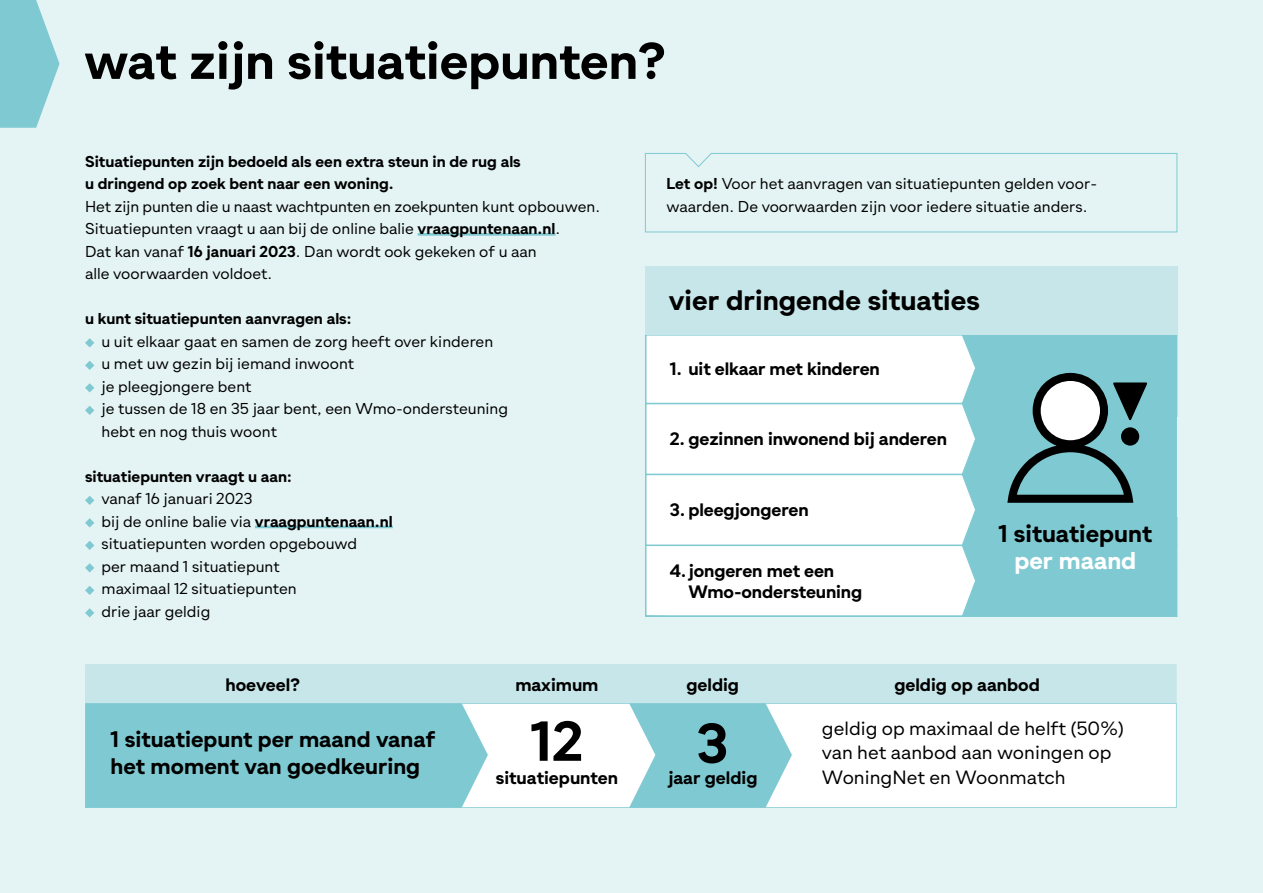
<style>
.page{position:relative;width:1263px;height:893px;background:#e4f3f4}
.page>*{position:absolute;margin:0;border:0;box-sizing:border-box;transform-origin:0 0}
.Intro_kopje{font:700 56.25px "Gramatika";color:#000}
.t1{font:700 51.6px "Gramatika";color:#000}
.Intro_kopje-2{font:700 28.2px "Gramatika";color:#000}
.Intro_kopje-3{font:700 24.3px/26.2px "Gramatika";color:#000;text-align:center}
.Intro_kopje-4{font:700 22.5px/27px "Gramatika";color:#000}
.Intro_kopje-5{font:19.2px/24.3px "Gramatika";color:#000}
.Intro_kopje-6{font:700 18px/21px "Gramatika";letter-spacing:-.005em;color:#000}
.Brood{font:15.75px/22.5px "Gramatika";color:#000}
.Intro_kopje-7{font:15.75px/22.5px "Gramatika";color:#000}
.Intro_kopje-8{font:700 15.75px "Gramatika";color:#000}
.s1{font-weight:700}
.s2{color:#fff}
</style>
<div class="page">
<svg style="left:0;top:0;width:60px;height:128px"></svg>
<hr style="left:418px;top:233px;width:137px;height:3px;background:#7fcad2">
<hr style="left:255px;top:526px;width:138px;height:2px;background:#7fcad2">
<svg style="left:85px;top:338px;width:9px;height:9px"></svg>
<svg style="left:85px;top:361px;width:9px;height:9px"></svg>
<svg style="left:85px;top:383px;width:9px;height:9px"></svg>
<svg style="left:85px;top:406px;width:9px;height:9px"></svg>
<svg style="left:85px;top:496px;width:9px;height:9px"></svg>
<svg style="left:85px;top:518px;width:9px;height:9px"></svg>
<svg style="left:85px;top:541px;width:9px;height:9px"></svg>
<svg style="left:85px;top:563px;width:9px;height:9px"></svg>
<svg style="left:85px;top:586px;width:9px;height:9px"></svg>
<svg style="left:85px;top:608px;width:9px;height:9px"></svg>
<svg style="left:645px;top:153px;width:533px;height:80px"></svg>
<svg style="left:645px;top:334px;width:532px;height:283px;background:#d4edf0"></svg>
<svg style="left:85px;top:703px;width:1092px;height:105px;background:#bfe4e8"></svg>
<div style="left:85px;top:664px;width:1092px;height:39px;background:#c7e6e9"></div>
<div style="left:645px;top:266px;width:533px;height:68px;background:#c7e6e9"></div>
<svg style="left:1007px;top:373px;width:140px;height:130px;background:#729ea2"></svg>
<div style="left:1121px;top:427px;width:18px;height:19px;background:#000;border-radius:50%"></div>
<p class="t1" style="left:84px;top:23px;width:583px">wat zijn situatiepunten?</p>
<p class="Intro_kopje-7" style="left:85px;top:150px;width:517px"><span class="s1">Situatiepunten zijn bedoeld als een extra steun in de rug als<br>u dringend op zoek bent naar een woning.<br></span>Het zijn punten die u naast wachtpunten en zoekpunten kunt opbouwen.<br>Situatiepunten vraagt u aan bij de online balie <span class="s1">vraagpuntenaan.nl</span>.<br>Dat kan vanaf <span class="s1">16 januari 2023</span>. Dan wordt ook gekeken of u aan</p>
<p class="Intro_kopje-7" style="left:85px;top:262px;width:189px">alle voorwaarden voldoet.</p>
<p class="Intro_kopje-8" style="left:85px;top:307px;width:268px">u kunt situatiepunten aanvragen als:</p>
<p class="Brood" style="left:102px;top:330px;width:393px">u uit elkaar gaat en samen de zorg heeft over kinderen</p>
<p class="Brood" style="left:102px;top:352px;width:254px">u met uw gezin bij iemand inwoont</p>
<p class="Brood" style="left:102px;top:375px;width:152px">je pleegjongere bent</p>
<p class="Brood" style="left:102px;top:397px;width:408px">je tussen de 18 en 35 jaar bent, een Wmo-ondersteuning hebt en nog thuis woont</p>
<p class="Intro_kopje-8" style="left:85px;top:464px;width:208px">situatiepunten vraagt u aan:</p>
<p class="Brood" style="left:102px;top:487px;width:152px">vanaf 16 januari 2023</p>
<p class="Brood" style="left:102px;top:510px;width:293px">bij de online balie via <span class="s1">vraagpuntenaan.nl</span></p>
<p class="Brood" style="left:102px;top:532px;width:257px">situatiepunten worden opgebouwd</p>
<p class="Brood" style="left:102px;top:555px;width:180px">per maand 1 situatiepunt</p>
<p class="Brood" style="left:102px;top:577px;width:197px">maximaal 12 situatiepunten</p>
<p class="Brood" style="left:102px;top:600px;width:110px">drie jaar geldig</p>
<p class="Brood" style="left:667px;top:172px;width:430px"><span class="s1">Let op!</span> Voor het aanvragen van situatiepunten gelden voor&shy;waarden. De voorwaarden zijn voor iedere situatie anders.</p>
<p class="Intro_kopje-2" style="left:669px;top:279px;width:313px">vier dringende situaties</p>
<p class="Intro_kopje-6" style="left:670px;top:359px;width:212px">1. uit elkaar met kinderen</p>
<p class="Intro_kopje-6" style="left:670px;top:429px;width:279px">2. gezinnen inwonend bij anderen</p>
<p class="Intro_kopje-6" style="left:670px;top:500px;width:140px">3. pleegjongeren</p>
<p class="Intro_kopje-6" style="left:688px;top:561px;width:175px;text-indent:-19px">4.jongeren met een<br>Wmo-ondersteuning</p>
<p class="Intro_kopje-3" style="left:999px;top:521px;width:155px">1 situatiepunt <span class="s2">per maand</span></p>
<p class="Intro_kopje-6" style="left:225px;top:674px;width:76px">hoeveel?</p>
<p class="Intro_kopje-6" style="left:515px;top:674px;width:85px">maximum</p>
<p class="Intro_kopje-6" style="left:686px;top:674px;width:54px">geldig</p>
<p class="Intro_kopje-6" style="left:894px;top:674px;width:147px">geldig op aanbod</p>
<p class="Intro_kopje-4" style="left:111px;top:726px;width:326px">1 situatiepunt per maand vanaf het moment van goedkeuring</p>
<p class="Intro_kopje" style="left:530px;top:700px;width:55px">12</p>
<p class="Intro_kopje" style="left:697px;top:702px;width:34px">3</p>
<p class="Intro_kopje-5" style="left:822px;top:716px;width:303px">geldig op maximaal de helft (50%) van het aanbod aan woningen op</p>
<p class="Intro_kopje-6" style="left:496px;top:768px;width:124px">situatiepunten</p>
<p class="Intro_kopje-5" style="left:822px;top:765px;width:245px">WoningNet en Woonmatch</p>
<p class="Intro_kopje-6" style="left:668px;top:768px;width:91px">jaar geldig</p>
</div>
